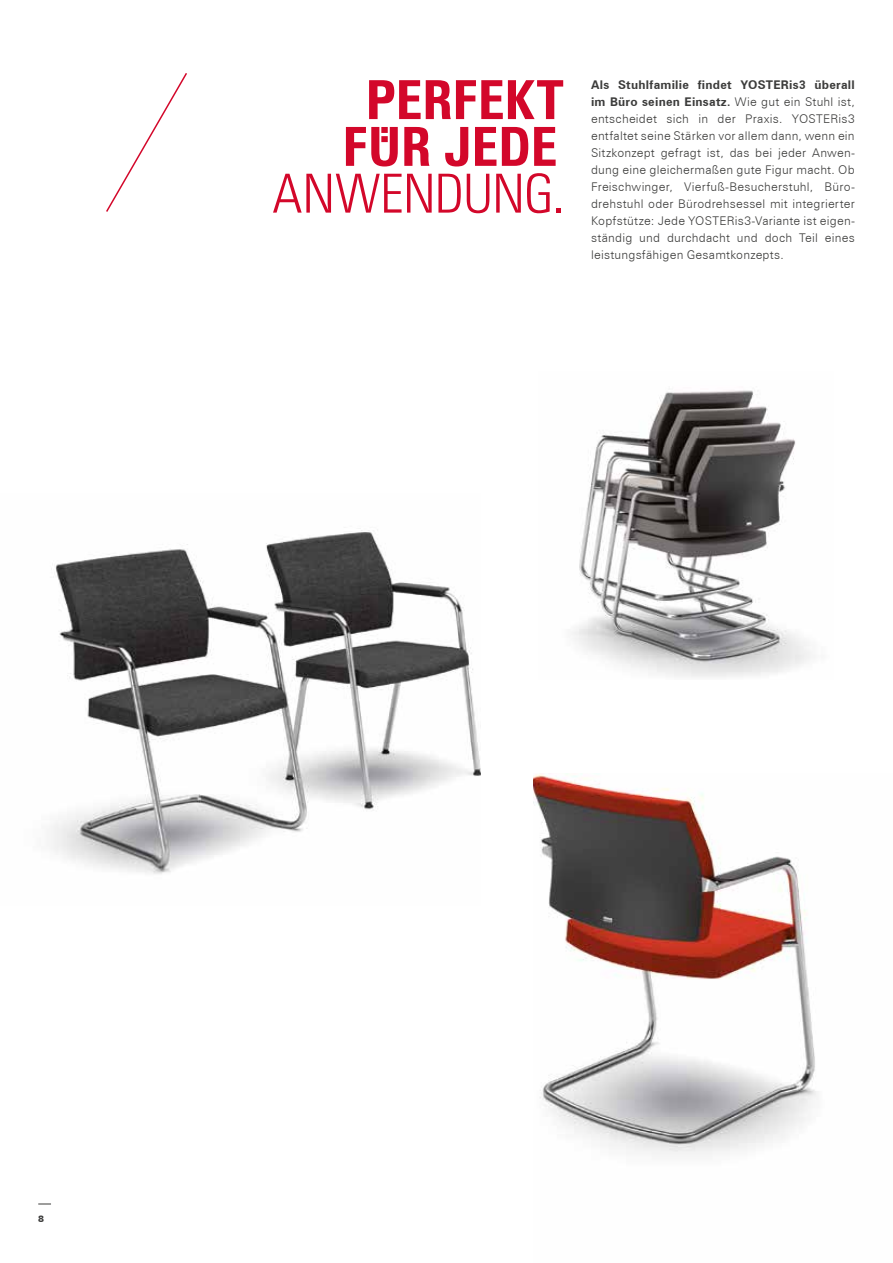
<style>
.page{position:relative;width:893px;height:1263px;background:#fff}
.page>*{position:absolute;margin:0;border:0;box-sizing:border-box;transform-origin:0 0}
.t1{font:54px/46.8px "Zurich BT Bold Condensed Head";letter-spacing:-.005em;color:#d3072a;text-align:center}
.t2{font:54px "Zurich BT Light Condensed Head";letter-spacing:-.01em;color:#d3072a}
.t3{font:300 12px/17px "Zurich BT";letter-spacing:.02em;color:#3c3c3b;text-align:justify}
.t4{font:900 9px "Zurich BT";color:#3c3c3b}
.s1{font-weight:700}
</style>
<div class="page">
<svg style="left:38px;top:1203px;width:13px;height:1px"></svg>
<img style="left:51px;top:530px;width:429px;height:344px">
<img style="left:572px;top:390px;width:239px;height:287px">
<img style="left:533px;top:774px;width:284px;height:381px">
<svg style="left:106px;top:73px;width:81px;height:139px"></svg>
<h1 class="t1" style="left:342px;top:76px;width:223px">PERFEKT<br>FÜR JEDE</h1>
<h1 class="t2" style="left:272px;top:161px;width:294px">ANWENDUNG.</h1>
<p class="t3" style="left:591px;top:76px;width:265px"><span class="s1">Als Stuhlfamilie findet YOSTERis3 überall im Büro seinen Einsatz.</span> Wie gut ein Stuhl ist, entscheidet sich in der Praxis. YOSTERis3 entfaltet seine Stärken vor allem dann, wenn ein Sitzkonzept gefragt ist, das bei jeder Anwen&shy;dung eine gleichermaßen gute Figur macht. Ob Freischwinger, Vierfuß-Besucherstuhl, Büro&shy;drehstuhl oder Bürodrehsessel mit integrierter Kopfstütze: Jede YOSTERis3-Variante ist eigen&shy;ständig und durchdacht und doch Teil eines leistungsfähigen Gesamtkonzepts.</p>
<p class="t4" style="left:38px;top:1213px;width:7px">8</p>
</div>
